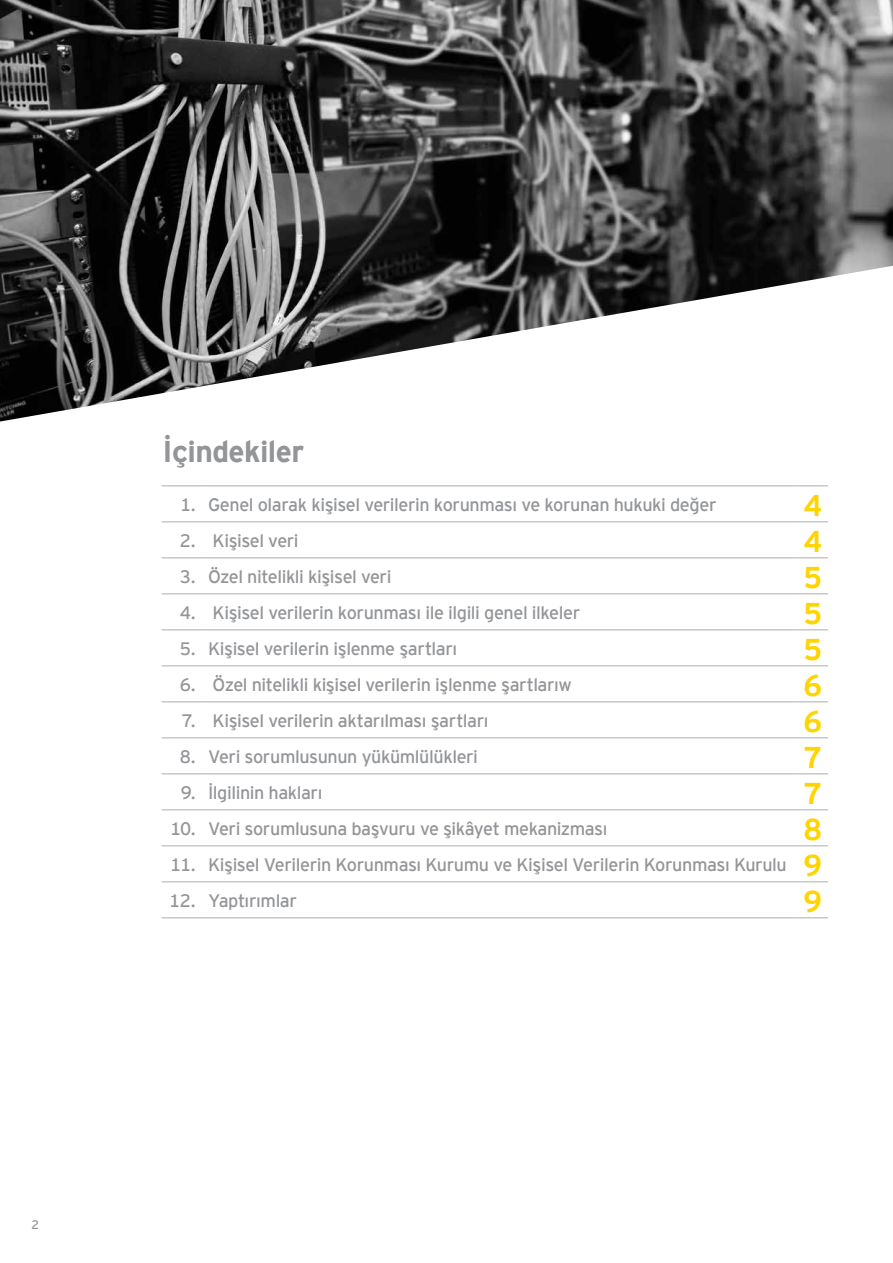
<style>
.page{position:relative;width:893px;height:1263px;background:#fff}
.page>*{position:absolute;margin:0;border:0;box-sizing:border-box;transform-origin:0 0}
.t1{font:700 30px "EY Interstate";color:#ffd400}
.t2{font:700 30px "EY Interstate";letter-spacing:-.02em;color:#939598}
.t3{font:18px "EY Interstate";letter-spacing:-.025em;color:#939598}
.t4{font:12.3px "EY Interstate";color:#939598}
.s1{font-weight:700;font-size:30px;color:#ffd400}
</style>
<div class="page">
<img style="left:0;top:0;width:893px;height:421px">
<hr style="left:162px;top:485px;width:40px;height:1px;background:#c7c8ca">
<hr style="left:202px;top:485px;width:594px;height:1px;background:#c7c8ca">
<hr style="left:796px;top:485px;width:32px;height:1px;background:#c7c8ca">
<hr style="left:162px;top:521px;width:40px;height:1px;background:#c7c8ca">
<hr style="left:202px;top:521px;width:594px;height:1px;background:#c7c8ca">
<hr style="left:796px;top:521px;width:32px;height:1px;background:#c7c8ca">
<hr style="left:162px;top:557px;width:40px;height:1px;background:#c7c8ca">
<hr style="left:202px;top:557px;width:594px;height:1px;background:#c7c8ca">
<hr style="left:796px;top:557px;width:32px;height:1px;background:#c7c8ca">
<hr style="left:162px;top:593px;width:40px;height:1px;background:#c7c8ca">
<hr style="left:202px;top:593px;width:594px;height:1px;background:#c7c8ca">
<hr style="left:796px;top:593px;width:32px;height:1px;background:#c7c8ca">
<hr style="left:162px;top:629px;width:40px;height:1px;background:#c7c8ca">
<hr style="left:202px;top:629px;width:594px;height:1px;background:#c7c8ca">
<hr style="left:796px;top:629px;width:32px;height:1px;background:#c7c8ca">
<hr style="left:162px;top:665px;width:40px;height:1px;background:#c7c8ca">
<hr style="left:202px;top:665px;width:594px;height:1px;background:#c7c8ca">
<hr style="left:796px;top:665px;width:32px;height:1px;background:#c7c8ca">
<hr style="left:162px;top:701px;width:40px;height:1px;background:#c7c8ca">
<hr style="left:202px;top:701px;width:594px;height:1px;background:#c7c8ca">
<hr style="left:796px;top:701px;width:32px;height:1px;background:#c7c8ca">
<hr style="left:162px;top:737px;width:40px;height:1px;background:#c7c8ca">
<hr style="left:202px;top:737px;width:594px;height:1px;background:#c7c8ca">
<hr style="left:796px;top:737px;width:32px;height:1px;background:#c7c8ca">
<hr style="left:162px;top:773px;width:40px;height:1px;background:#c7c8ca">
<hr style="left:202px;top:773px;width:594px;height:1px;background:#c7c8ca">
<hr style="left:796px;top:773px;width:32px;height:1px;background:#c7c8ca">
<hr style="left:162px;top:809px;width:40px;height:1px;background:#c7c8ca">
<hr style="left:202px;top:809px;width:594px;height:1px;background:#c7c8ca">
<hr style="left:796px;top:809px;width:32px;height:1px;background:#c7c8ca">
<hr style="left:162px;top:845px;width:40px;height:1px;background:#c7c8ca">
<hr style="left:202px;top:845px;width:594px;height:1px;background:#c7c8ca">
<hr style="left:796px;top:845px;width:32px;height:1px;background:#c7c8ca">
<hr style="left:162px;top:881px;width:40px;height:1px;background:#c7c8ca">
<hr style="left:202px;top:881px;width:594px;height:1px;background:#c7c8ca">
<hr style="left:796px;top:881px;width:32px;height:1px;background:#c7c8ca">
<hr style="left:162px;top:917px;width:40px;height:1px;background:#c7c8ca">
<hr style="left:202px;top:917px;width:594px;height:1px;background:#c7c8ca">
<hr style="left:796px;top:917px;width:32px;height:1px;background:#c7c8ca">
<p class="t4" style="left:31px;top:1215px;width:9px">2</p>
<h1 class="t2" style="left:162px;top:430px;width:143px">İçindekiler</h1>
<p class="t3" style="left:180px;top:492px;width:538px">1. Genel olarak kişisel verilerin korunması ve korunan hukuki değer</p>
<h1 class="t1" style="left:803px;top:483px;width:20px">4</h1>
<p class="t3" style="left:180px;top:528px;width:120px">2. Kişisel veri</p>
<h1 class="t1" style="left:803px;top:519px;width:20px">4</h1>
<p class="t3" style="left:180px;top:564px;width:213px">3. Özel nitelikli kişisel veri</p>
<h1 class="t1" style="left:803px;top:555px;width:20px">5</h1>
<p class="t3" style="left:180px;top:600px;width:402px">4. Kişisel verilerin korunması ile ilgili genel ilkeler</p>
<h1 class="t1" style="left:803px;top:591px;width:20px">5</h1>
<p class="t3" style="left:180px;top:636px;width:279px">5. Kişisel verilerin işlenme şartları</p>
<h1 class="t1" style="left:803px;top:627px;width:20px">5</h1>
<p class="t3" style="left:180px;top:672px;width:394px">6. Özel nitelikli kişisel verilerin işlenme şartlarıw</p>
<h1 class="t1" style="left:803px;top:663px;width:20px">6</h1>
<p class="t3" style="left:182px;top:708px;width:309px">7. Kişisel verilerin aktarılması şartları</p>
<h1 class="t1" style="left:803px;top:699px;width:20px">6</h1>
<p class="t3" style="left:180px;top:744px;width:300px">8. Veri sorumlusunun yükümlülükleri</p>
<h1 class="t1" style="left:803px;top:735px;width:20px">7</h1>
<p class="t3" style="left:181px;top:780px;width:143px">9. İlgilinin hakları</p>
<h1 class="t1" style="left:803px;top:771px;width:20px">7</h1>
<p class="t3" style="left:170px;top:816px;width:439px">10. Veri sorumlusuna başvuru ve şikâyet mekanizması</p>
<h1 class="t1" style="left:803px;top:807px;width:20px">8</h1>
<p class="t3" style="left:170px;top:852px;width:653px">11. Kişisel Verilerin Korunması Kurumu ve Kişisel Verilerin Korunması Kurulu <span class="s1">9</span></p>
<p class="t3" style="left:169px;top:888px;width:129px">12. Yaptırımlar</p>
<h1 class="t1" style="left:803px;top:879px;width:20px">9</h1>
</div>
